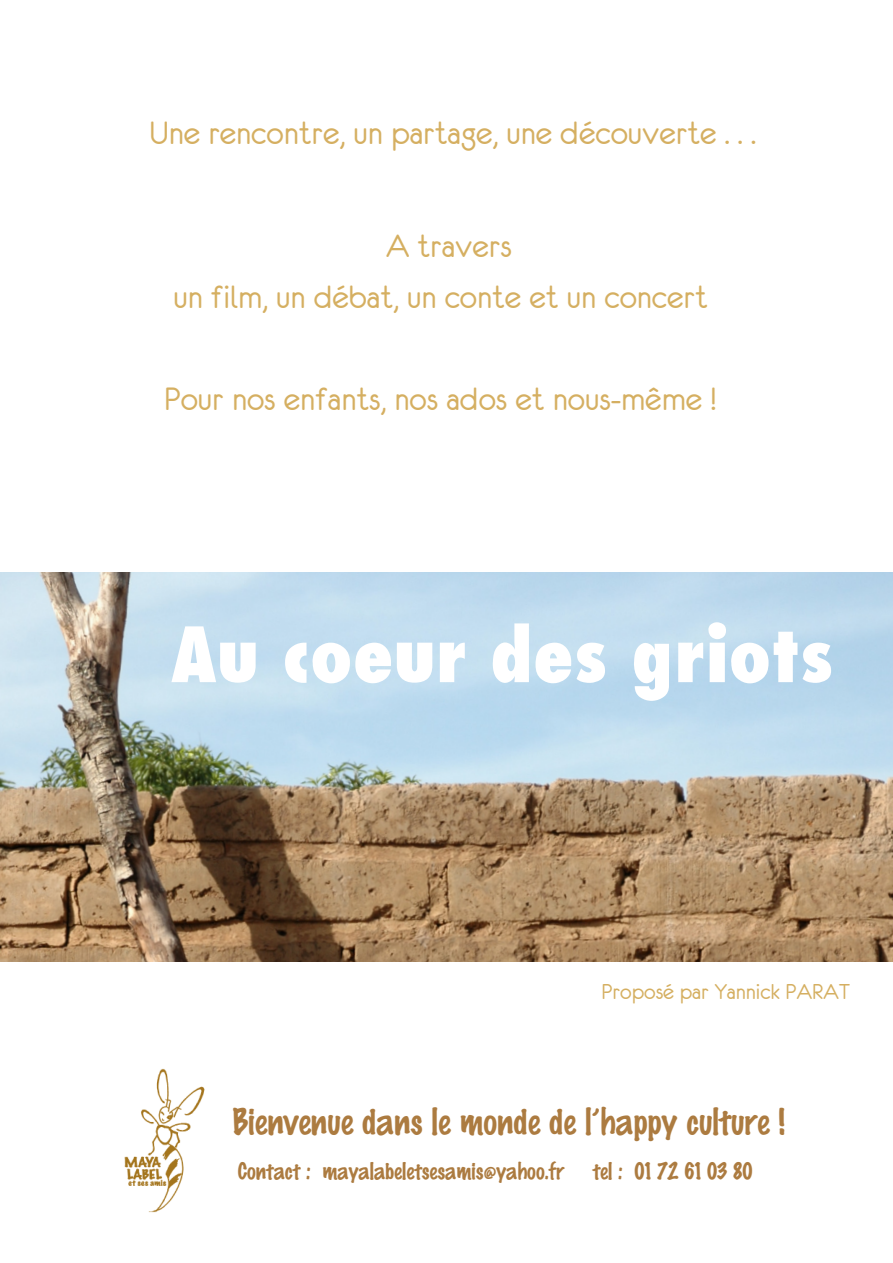
<style>
.page{position:relative;width:893px;height:1263px;background:#fff}
.page>*{position:absolute;margin:0;border:0;box-sizing:border-box;transform-origin:0 0}
.t1{font:800 condensed 87px "Futura";color:#fff}
.t2{font:36px/51px "Eurofurenceregular";color:#d5af61;text-align:center}
.t3{font:33px "Marker Felt";color:#ac7b40}
.t4{font:24px "Eurofurenceregular";color:#d5af61}
.t5{font:21px "Marker Felt";color:#ac7b40}
</style>
<div class="page">
<img style="left:1px;top:572px;width:891px;height:390px">
<img style="left:124px;top:1068px;width:81px;height:145px">
<p class="t2" style="left:150px;top:107px;width:608px">Une rencontre, un partage, une découverte . . .</p>
<p class="t2" style="left:173px;top:220px;width:536px">A travers<br>un film, un débat, un conte et un concert</p>
<p class="t2" style="left:164px;top:373px;width:554px">Pour nos enfants, nos ados et nous-même !</p>
<h1 class="t1" style="left:171px;top:618px;width:665px">Au coeur des griots</h1>
<p class="t4" style="left:601px;top:979px;width:250px">Proposé par Yannick PARAT</p>
<p class="t3" style="left:232px;top:1098px;width:555px">Bienvenue dans le monde de l’happy culture !</p>
<p class="t5" style="left:238px;top:1156px;width:328px">Contact : mayalabeletsesamis@yahoo.fr</p>
<p class="t5" style="left:593px;top:1156px;width:161px">tel : 01 72 61 03 80</p>
</div>
